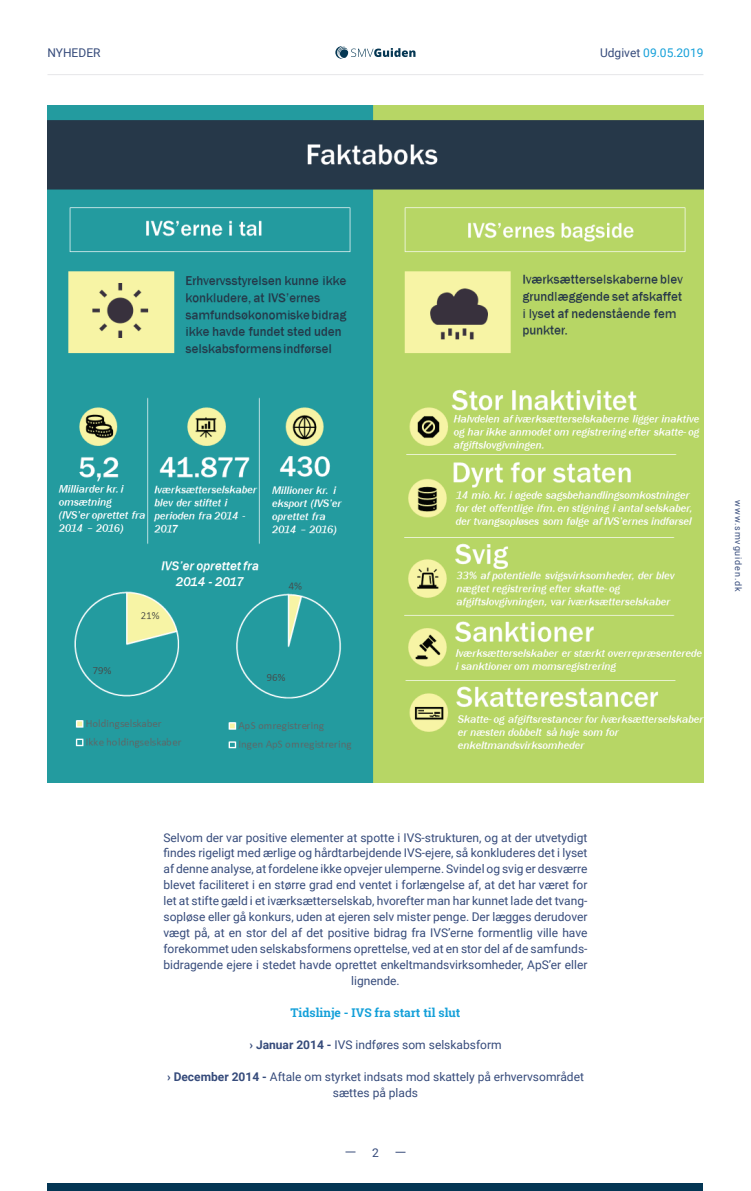
<style>
.page{position:relative;width:751px;height:1191px;background:#fff}
.page>*{position:absolute;margin:0;border:0;box-sizing:border-box;transform-origin:0 0}
.t1{font:12px/16px "Roboto";color:#364b7b;text-align:center}
.t2{font:700 12px "Roboto Slab";color:#14a0d9}
.t3{font:12px "Roboto";color:#14a0d9}
.t4{font:9px "Roboto";letter-spacing:.1em;color:#364b7b}
.s1{color:#364b7b}
.s2{font-weight:700}
</style>
<div class="page">
<div style="left:48px;top:1183px;width:656px;height:8px;background:#043654"></div>
<svg style="left:336px;top:46px;width:80px;height:13px"></svg>
<hr style="left:48px;top:74px;width:656px;height:1px;background:#e6e7e9">
<img style="left:48px;top:105px;width:655px;height:677px">
<p class="t1" style="left:47px;top:44px;width:55px">NYHEDER</p>
<p class="t3" style="left:600px;top:44px;width:105px"><span class="s1">Udgivet</span> 09.05.2019</p>
<p class="t1" style="left:164px;top:829px;width:426px">Selvom der var positive elementer at spotte i IVS-strukturen, og at der utvetydigt findes rigeligt med ærlige og hårdtarbejdende IVS-ejere, så konkluderes det i lyset af denne analyse, at fordelene ikke opvejer ulemperne. Svindel og svig er desværre blevet faciliteret i en større grad end ventet i forlængelse af, at det har været for let at stifte gæld i et iværksætterselskab, hvorefter man har kunnet lade det tvang&shy;sopløse eller gå konkurs, uden at ejeren selv mister penge. Der lægges derudover vægt på, at en stor del af det positive bidrag fra IVS’erne formentlig ville have forekommet uden selskabsformens oprettelse, ved at en stor del af de samfunds&shy;bidragende ejere i stedet havde oprettet enkeltmandsvirksomheder, ApS’er eller lignende.</p>
<p class="t2" style="left:291px;top:1005px;width:171px">Tidslinje - IVS fra start til slut</p>
<p class="t1" style="left:249px;top:1037px;width:254px"><span class="s2">› Januar 2014 -</span> IVS indføres som selskabsform</p>
<p class="t1" style="left:167px;top:1069px;width:418px"><span class="s2">› December 2014 -</span> Aftale om styrket indsats mod skattely på erhvervsområdet sættes på plads</p>
<p class="t1" style="left:372px;top:1144px;width:8px">2</p>
<p class="t4" style="left:745px;top:500px;width:93px;rotate:90deg">www.smvguiden.dk</p>
</div>
